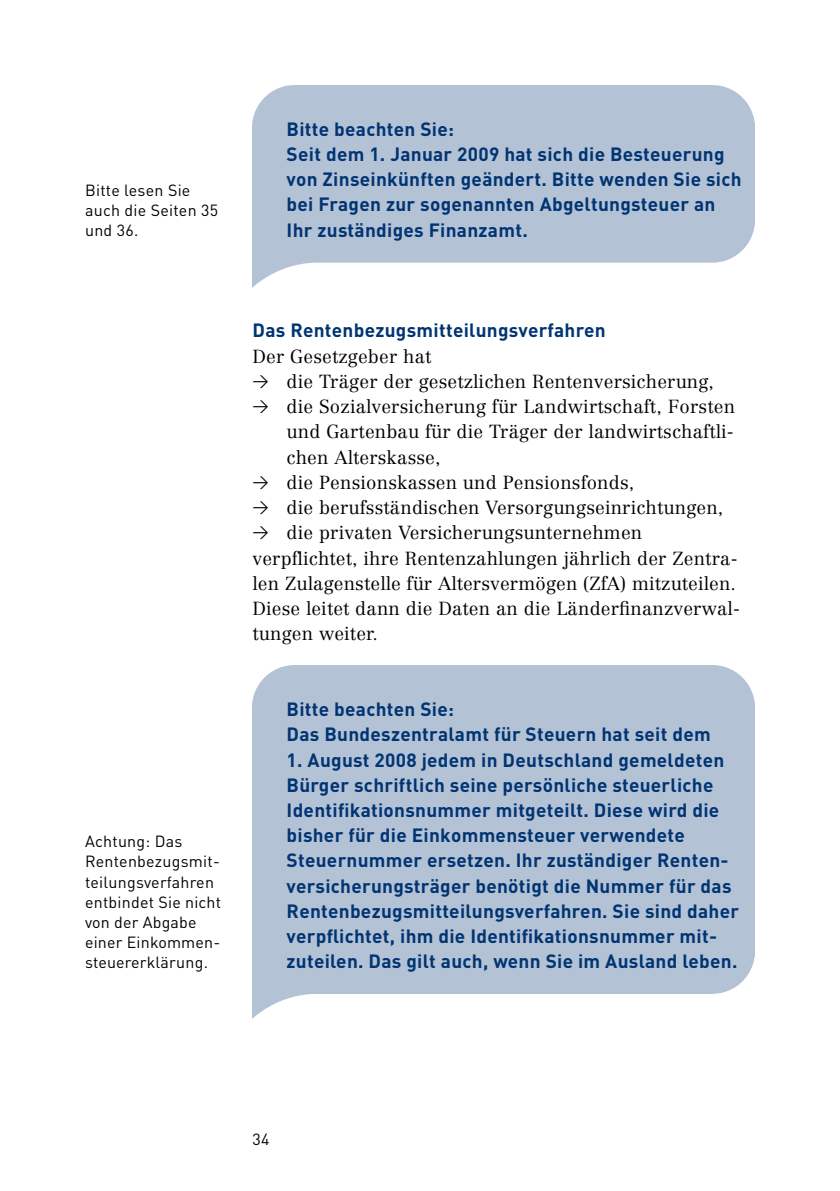
<style>
.page{position:relative;width:840px;height:1191px;background:#fff}
.page>*{position:absolute;margin:0;border:0;box-sizing:border-box;transform-origin:0 0}
.t1{font:700 19px/25.2px "DIN";letter-spacing:.015em;color:#003472}
.t2{font:300 18.6px/25.2px "Centennial";letter-spacing:.01em;color:#000;text-align:justify}
.t3{font:16px/20.2px "DIN";letter-spacing:.015em;color:#000}
.s1{font-family:"DIN Regular Alternate";font-weight:400;font-size:16px}
</style>
<div class="page">
<p class="t3" style="left:85px;top:180px;width:134px">Bitte lesen Sie auch die Seiten 35 und 36.</p>
<h3 class="t1" style="left:286px;top:115px;width:169px">Bitte beachten Sie:</h3>
<p class="t1" style="left:286px;top:140px;width:456px">Seit dem 1. Januar 2009 hat sich die Besteuerung von Zinseinkünften geändert. Bitte wenden Sie sich bei Fragen zur sogenannten Abgeltungsteuer an Ihr zuständiges Finanzamt.</p>
<p class="t3" style="left:85px;top:831px;width:137px">Achtung: Das<br>Rentenbezugsmit&shy;teilungsverfahren entbindet Sie nicht von der Abgabe einer Einkommen&shy;steuererklärung.</p>
<h3 class="t1" style="left:252px;top:317px;width:354px">Das Rentenbezugsmitteilungsverfahren</h3>
<p class="t2" style="left:252px;top:343px;width:180px">Der Gesetzgeber hat</p>
<p class="t2" style="left:252px;top:369px;width:463px"><span class="s1">&gt;</span> die Träger der gesetzlichen Rentenversicherung,</p>
<p class="t2" style="left:286px;top:394px;width:449px;text-indent:-34px"><span class="s1">&gt;</span> die Sozialversicherung für Landwirtschaft, Forsten und Gartenbau für die Träger der landwirtschaftli&shy;chen Alterskasse,</p>
<p class="t2" style="left:252px;top:469px;width:383px"><span class="s1">&gt;</span> die Pensionskassen und Pensionsfonds,</p>
<p class="t2" style="left:252px;top:495px;width:472px"><span class="s1">&gt;</span> die berufsständischen Versorgungseinrichtungen,</p>
<p class="t2" style="left:252px;top:520px;width:391px"><span class="s1">&gt;</span> die privaten Versicherungsunternehmen</p>
<p class="t2" style="left:252px;top:545px;width:488px;text-align:left">verpflichtet, ihre Rentenzahlungen jährlich der Zentra&shy;len Zulagenstelle für Altersvermögen (ZfA) mitzuteilen.<br>Diese leitet dann die Daten an die Länderfinanzverwal&shy;tungen weiter.</p>
<h3 class="t1" style="left:286px;top:695px;width:169px">Bitte beachten Sie:</h3>
<p class="t1" style="left:286px;top:721px;width:425px">Das Bundeszentralamt für Steuern hat seit dem</p>
<p class="t1" style="left:286px;top:746px;width:453px">1. August 2008 jedem in Deutschland gemeldeten Bürger schriftlich seine persönliche steuerliche Identifikationsnummer mitgeteilt. Diese wird die bisher für die Einkommensteuer verwendete Steuer nummer ersetzen. Ihr zuständiger Renten&shy;ver sicherungsträger benötigt die Nummer für das Rentenbezugsmitteilungsverfahren. Sie sind daher verpflichtet, ihm die Identifikationsnummer mit&shy;zuteilen. Das gilt auch, wenn Sie im Ausland leben.</p>
<p class="t3" style="left:252px;top:1128px;width:18px">34</p>
</div>
